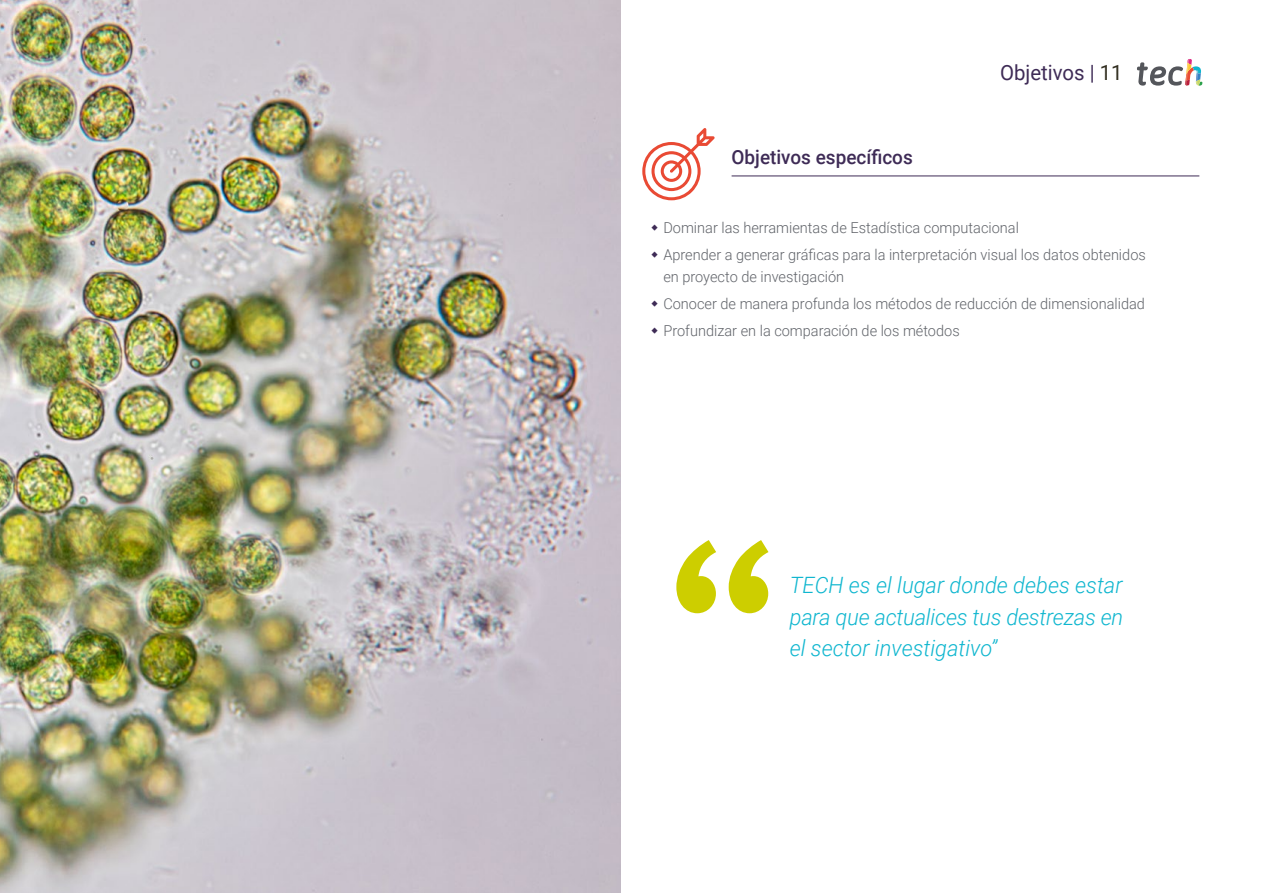
<style>
.page{position:relative;width:1263px;height:893px;background:#fff}
.page>*{position:absolute;margin:0;border:0;box-sizing:border-box;transform-origin:0 0}
.t1{font:italic 300 22.5px/31.5px "Roboto";letter-spacing:-.01em;color:#0fb6cf;text-align:justify}
.t2{font:21px "Roboto";color:#3e2b56}
.t3{font:500 19.5px "Roboto";color:#3e2b56}
.t4{font:300 15px/26.7px "Roboto";color:#61646a}
.s1{color:#312e20}
</style>
<div class="page">
<hr style="left:732px;top:176px;width:467px;height:1px;background:#3e2b56">
<svg style="left:642px;top:128px;width:73px;height:72px"></svg>
<img style="left:0;top:0;width:621px;height:893px">
<svg style="left:1137px;top:59px;width:65px;height:27px"></svg>
<svg style="left:676px;top:540px;width:92px;height:73px"></svg>
<h3 class="t3" style="left:732px;top:144px;width:183px">Objetivos específicos</h3>
<h2 class="t2" style="left:1000px;top:57px;width:124px">Objetivos | <span class="s1">11</span></h2>
<p class="t4" style="left:663px;top:214px;width:484px">Dominar las herramientas de Estadística computacional<br>Aprender a generar gráficas para la interpretación visual los datos obtenidos</p>
<p class="t4" style="left:663px;top:263px;width:483px">en proyecto de investigación<br>Conocer de manera profunda los métodos de reducción de dimensionalidad<br>Profundizar en la comparación de los métodos</p>
<h1 class="t1" style="left:790px;top:568px;width:335px">TECH es el lugar donde debes estar para que actualices tus destrezas en el sector investigativo”</h1>
</div>
